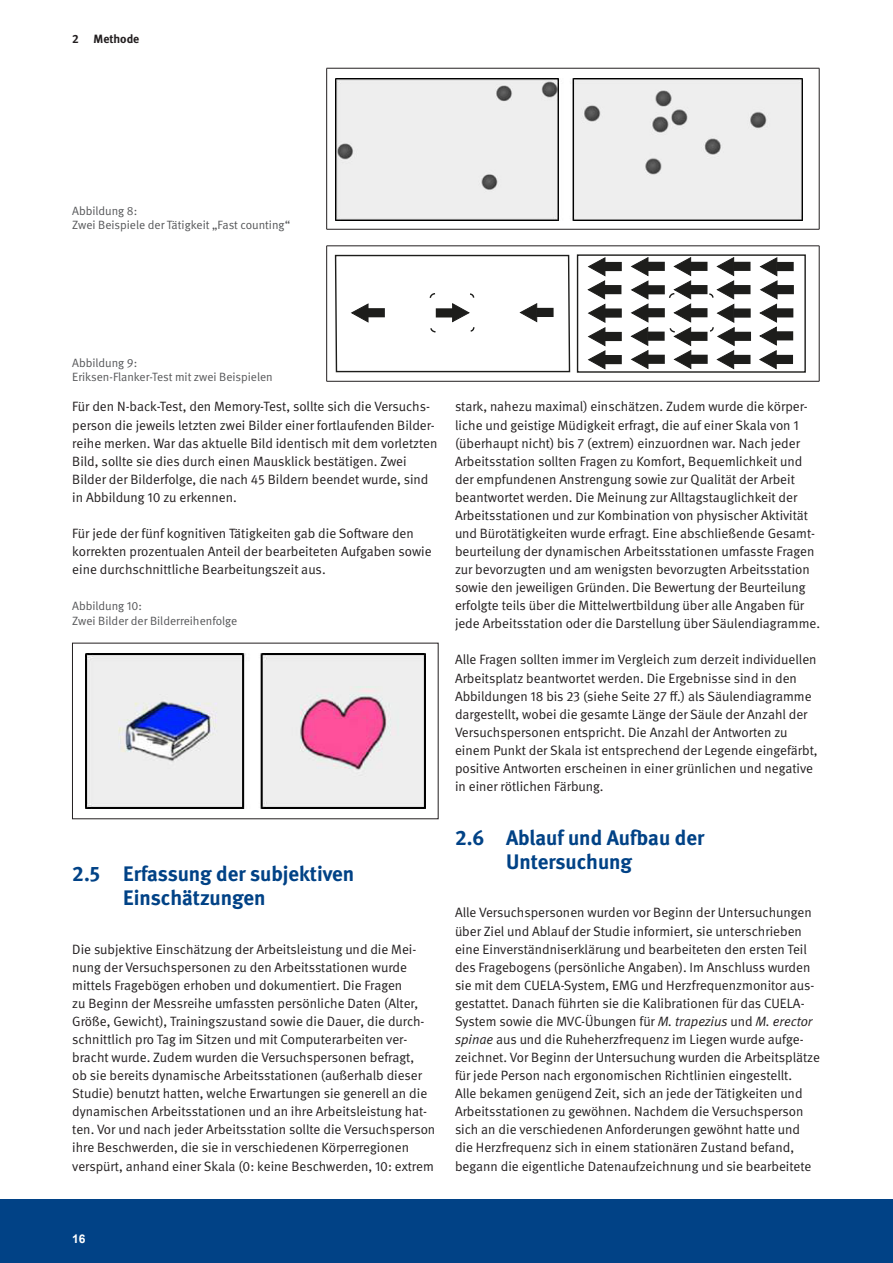
<style>
.page{position:relative;width:893px;height:1263px;background:#fff}
.page>*{position:absolute;margin:0;border:0;box-sizing:border-box;transform-origin:0 0}
.Überschrift_1_1_blau{font:700 21px/24px "DGUV Meta";color:#014286}
.Grundtext{font:13.5px/18px "DGUV Meta";color:#231f20}
.Bildbeschriftung{font:12px/14.4px "DGUV Meta";color:#57585a}
.Abbildungsueberschri{font:12px/15px "DGUV Meta";color:#57585a}
.t1{font:700 12px "DGUV Meta";color:#231f20}
.t2{font:700 12px "Arial";color:#fff}
.s1{font-style:italic}
</style>
<div class="page">
<div style="left:0;top:1199px;width:893px;height:64px;background:#014286"></div>
<hr style="left:326px;top:68px;width:493px;height:1px;background:#231f20">
<hr style="left:819px;top:68px;width:1px;height:161px;background:#231f20">
<hr style="left:326px;top:229px;width:493px;height:1px;background:#231f20">
<hr style="left:326px;top:68px;width:1px;height:161px;background:#231f20">
<img style="left:336px;top:79px;width:466px;height:142px">
<hr style="left:326px;top:246px;width:493px;height:1px;background:#231f20">
<hr style="left:819px;top:246px;width:1px;height:135px;background:#231f20">
<hr style="left:326px;top:381px;width:493px;height:1px;background:#231f20">
<hr style="left:326px;top:246px;width:1px;height:135px;background:#231f20">
<div style="left:577px;top:254px;width:229px;height:119px;border:1px solid #1d1d1b"></div>
<svg style="left:335px;top:254px;width:236px;height:119px"></svg>
<div style="left:604px;top:262px;width:18px;height:9px;background:#1d1d1b"></div>
<div style="left:604px;top:285px;width:17px;height:9px;background:#1d1d1b"></div>
<div style="left:604px;top:308px;width:18px;height:10px;background:#1d1d1b"></div>
<div style="left:604px;top:332px;width:18px;height:9px;background:#1d1d1b"></div>
<div style="left:604px;top:355px;width:18px;height:9px;background:#1d1d1b"></div>
<svg style="left:587px;top:257px;width:19px;height:113px"></svg>
<div style="left:647px;top:355px;width:18px;height:9px;background:#1d1d1b"></div>
<div style="left:647px;top:332px;width:18px;height:9px;background:#1d1d1b"></div>
<div style="left:647px;top:308px;width:18px;height:9px;background:#1d1d1b"></div>
<div style="left:647px;top:285px;width:18px;height:9px;background:#1d1d1b"></div>
<div style="left:647px;top:262px;width:18px;height:9px;background:#1d1d1b"></div>
<svg style="left:630px;top:257px;width:19px;height:113px"></svg>
<div style="left:690px;top:262px;width:17px;height:9px;background:#1d1d1b"></div>
<div style="left:690px;top:285px;width:17px;height:9px;background:#1d1d1b"></div>
<div style="left:690px;top:308px;width:17px;height:9px;background:#1d1d1b"></div>
<div style="left:690px;top:332px;width:17px;height:9px;background:#1d1d1b"></div>
<div style="left:690px;top:355px;width:18px;height:9px;background:#1d1d1b"></div>
<svg style="left:669px;top:257px;width:23px;height:113px"></svg>
<div style="left:733px;top:355px;width:17px;height:9px;background:#1d1d1b"></div>
<div style="left:734px;top:332px;width:17px;height:9px;background:#1d1d1b"></div>
<div style="left:733px;top:308px;width:18px;height:10px;background:#1d1d1b"></div>
<div style="left:733px;top:285px;width:17px;height:9px;background:#1d1d1b"></div>
<div style="left:733px;top:262px;width:17px;height:9px;background:#1d1d1b"></div>
<svg style="left:709px;top:257px;width:26px;height:113px"></svg>
<div style="left:776px;top:262px;width:18px;height:9px;background:#1d1d1b"></div>
<div style="left:777px;top:285px;width:17px;height:9px;background:#1d1d1b"></div>
<div style="left:776px;top:308px;width:17px;height:9px;background:#1d1d1b"></div>
<div style="left:776px;top:331px;width:17px;height:9px;background:#1d1d1b"></div>
<div style="left:776px;top:355px;width:17px;height:9px;background:#1d1d1b"></div>
<svg style="left:759px;top:257px;width:19px;height:113px"></svg>
<img style="left:85px;top:653px;width:340px;height:156px">
<p class="t1" style="left:72px;top:32px;width:69px">2 Methode</p>
<p class="Bildbeschriftung" style="left:72px;top:204px;width:219px">Abbildung 8:<br>Zwei Beispiele der Tätigkeit „Fast counting“</p>
<p class="Bildbeschriftung" style="left:72px;top:356px;width:202px">Abbildung 9:<br>Eriksen-Flanker-Test mit zwei Beispielen</p>
<p class="Grundtext" style="left:72px;top:398px;width:367px">Für den N-back-Test, den Memory-Test, sollte sich die Versuchs&shy;person die jeweils letzten zwei Bilder einer fortlaufenden Bilder&shy;reihe merken. War das aktuelle Bild identisch mit dem vorletzten Bild, sollte sie dies durch einen Mausklick bestätigen. Zwei Bilder der Bilderfolge, die nach 45 Bildern beendet wurde, sind in Abbildung 10 zu erkennen.</p>
<p class="Grundtext" style="left:72px;top:525px;width:361px">Für jede der fünf kognitiven Tätigkeiten gab die Software den korrekten prozentualen Anteil der bearbeiteten Aufgaben sowie eine durchschnittliche Bearbeitungszeit aus.</p>
<p class="Abbildungsueberschri" style="left:72px;top:599px;width:167px">Abbildung 10:<br>Zwei Bilder der Bilderreihenfolge</p>
<p class="Überschrift_1_1_blau" style="left:123px;top:863px;width:232px;text-indent:-51px">2.5 Erfassung der subjektiven<br>Einschätzungen</p>
<p class="Grundtext" style="left:72px;top:940px;width:365px">Die subjektive Einschätzung der Arbeitsleistung und die Mei&shy;nung der Versuchspersonen zu den Arbeitsstationen wurde mittels Fragebögen erhoben und dokumentiert. Die Fragen<br>zu Beginn der Messreihe umfassten persönliche Daten (Alter, Größe, Gewicht), Trainingszustand sowie die Dauer, die durch&shy;schnittlich pro Tag im Sitzen und mit Computerarbeiten ver&shy;bracht wurde. Zudem wurden die Versuchspersonen befragt,<br>ob sie bereits dynamische Arbeitsstationen (außerhalb dieser Studie) benutzt hatten, welche Erwartungen sie generell an die dynamischen Arbeitsstationen und an ihre Arbeitsleistung hat&shy;ten. Vor und nach jeder Arbeitsstation sollte die Versuchsperson ihre Beschwerden, die sie in verschiedenen Körperregionen verspürt, anhand einer Skala (0: keine Beschwerden, 10: extrem</p>
<p class="Grundtext" style="left:455px;top:398px;width:367px">stark, nahezu maximal) einschätzen. Zudem wurde die körper&shy;liche und geistige Müdigkeit erfragt, die auf einer Skala von 1 (überhaupt nicht) bis 7 (extrem) einzuordnen war. Nach jeder Arbeitsstation sollten Fragen zu Komfort, Bequemlichkeit und der empfundenen Anstrengung sowie zur Qualität der Arbeit beantwortet werden. Die Meinung zur Alltagstauglichkeit der Arbeitsstationen und zur Kombination von physischer Aktivität und Bürotätigkeiten wurde erfragt. Eine abschließende Gesamt&shy;beurteilung der dynamischen Arbeitsstationen umfasste Fragen zur bevorzugten und am wenigsten bevorzugten Arbeitsstation sowie den jeweiligen Gründen. Die Bewertung der Beurteilung erfolgte teils über die Mittelwertbildung über alle Angaben für jede Arbeitsstation oder die Darstellung über Säulendiagramme.</p>
<p class="Grundtext" style="left:455px;top:651px;width:364px">Alle Fragen sollten immer im Vergleich zum derzeit individuellen Arbeitsplatz beantwortet werden. Die Ergebnisse sind in den Abbildungen 18 bis 23 (siehe Seite 27 ff.) als Säulendiagramme dargestellt, wobei die gesamte Länge der Säule der Anzahl der Versuchspersonen entspricht. Die Anzahl der Antworten zu einem Punkt der Skala ist entsprechend der Legende eingefärbt, positive Antworten erscheinen in einer grünlichen und negative in einer rötlichen Färbung.</p>
<p class="Überschrift_1_1_blau" style="left:506px;top:826px;width:200px;text-indent:-51px">2.6 Ablauf und Aufbau der<br>Untersuchung</p>
<p class="Grundtext" style="left:455px;top:904px;width:367px">Alle Versuchspersonen wurden vor Beginn der Untersuchungen über Ziel und Ablauf der Studie informiert, sie unterschrieben eine Einverständniserklärung und bearbeiteten den ersten Teil des Fragebogens (persönliche Angaben). Im Anschluss wurden sie mit dem CUELA-System, EMG und Herzfrequenzmonitor aus&shy;gestattet. Danach führten sie die Kalibrationen für das CUELA-System sowie die MVC-Übungen für <span class="s1">M. trapezius</span> und <span class="s1">M. erector spinae</span> aus und die Ruheherzfrequenz im Liegen wurde aufge&shy;zeichnet. Vor Beginn der Untersuchung wurden die Arbeitsplätze für jede Person nach ergonomischen Richtlinien eingestellt.<br>Alle bekamen genügend Zeit, sich an jede der Tätigkeiten und Arbeitsstationen zu gewöhnen. Nachdem die Versuchsperson sich an die verschiedenen Anforderungen gewöhnt hatte und die Herzfrequenz sich in einem stationären Zustand befand, begann die eigentliche Datenaufzeichnung und sie bearbeitete</p>
<p class="t2" style="left:72px;top:1230px;width:15px">16</p>
</div>
